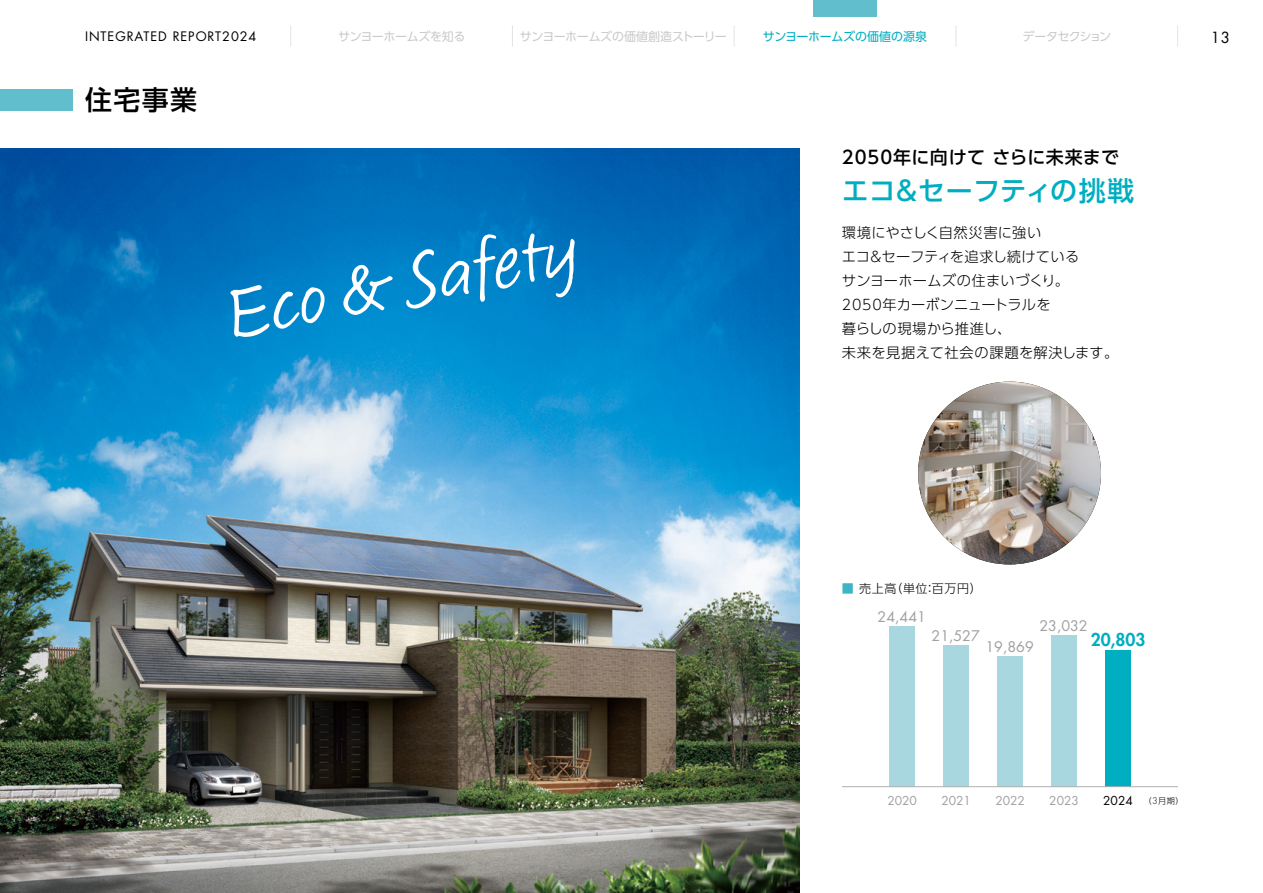
<style>
.page{position:relative;width:1263px;height:893px;background:#fff}
.page>*{position:absolute;margin:0;border:0;box-sizing:border-box;transform-origin:0 0}
.t1{font:500 27px "UD Shin Go Pro";letter-spacing:.005em;color:#00aec1}
.t2{font:500 27px "UD Shin Go Pro";color:#000}
.t3{font:500 18px "UD Shin Go Pro";letter-spacing:.025em;color:#000}
.t4{font:800 17.25px "Futura Std";color:#00aec1}
.t5{font:15px "Futura Std";color:#000}
.t6{font:300 14.25px/24px "UD Shin Go Pro";letter-spacing:.015em;color:#000}
.t7{font:14.25px "Futura Std";color:#9fa0a0}
.t8{font:12.75px "Futura Std";letter-spacing:.075em;color:#000}
.t9{font:12px "UD Shin Go Pro";letter-spacing:-.03em;color:#c9caca}
.t10{font:12px "Futura Std";color:#9fa0a0}
.t11{font:12px "UD Shin Go Pro";letter-spacing:-.02em;color:#00aec1}
.t12{font:300 12px "UD Shin Go Pro";letter-spacing:.05em;color:#000}
.t13{font:12px "UD Shin Go Pro";letter-spacing:-.08em;color:#c9caca}
.t14{font:12px "Futura Std";color:#000}
.t15{font:300 8.25px "UD Shin Go Pro";color:#000}
.s1{color:#3cb6c7}
.s2{font-family:"Futura Std";font-size:9px}
</style>
<div class="page">
<svg style="left:290px;top:26px;width:1px;height:21px"></svg>
<svg style="left:512px;top:26px;width:1px;height:21px"></svg>
<svg style="left:734px;top:26px;width:1px;height:21px"></svg>
<svg style="left:955px;top:26px;width:1px;height:21px"></svg>
<svg style="left:1177px;top:26px;width:1px;height:21px"></svg>
<div style="left:813px;top:0;width:64px;height:17px;background:#60becd"></div>
<img style="left:0;top:149px;width:799px;height:744px">
<div style="left:0;top:89px;width:72px;height:22px;background:#60becd"></div>
<img style="left:918px;top:382px;width:183px;height:182px;border-radius:91px">
<svg style="left:230px;top:233px;width:345px;height:104px"></svg>
<div style="left:1051px;top:635px;width:26px;height:152px;background:#a9d7e0"></div>
<div style="left:1105px;top:650px;width:26px;height:137px;background:#00aec1"></div>
<div style="left:997px;top:656px;width:26px;height:131px;background:#a9d7e0"></div>
<div style="left:943px;top:645px;width:26px;height:142px;background:#a9d7e0"></div>
<div style="left:889px;top:626px;width:26px;height:161px;background:#a9d7e0"></div>
<hr style="left:842px;top:786px;width:336px;height:1px;background:#b0b1b0">
<p class="t8" style="left:85px;top:28px;width:173px">INTEGRATED REPORT2024</p>
<p class="t9" style="left:338px;top:26px;width:129px">サンヨーホームズを知る</p>
<p class="t9" style="left:520px;top:26px;width:208px">サンヨーホームズの価値創造ストーリー</p>
<p class="t11" style="left:763px;top:26px;width:166px">サンヨーホームズの価値の源泉</p>
<p class="t13" style="left:1022px;top:26px;width:90px">データセクション</p>
<p class="t5" style="left:1211px;top:28px;width:21px">13</p>
<h1 class="t2" style="left:85px;top:78px;width:114px">住宅事業</h1>
<p class="t3" style="left:842px;top:143px;width:279px">2050年に向けて さらに未来まで</p>
<h1 class="t1" style="left:842px;top:169px;width:294px">エコ&amp;セーフティの挑戦</h1>
<p class="t6" style="left:842px;top:220px;width:278px">環境にやさしく自然災害に強い<br>エコ&amp;セーフティを追求し続けている<br>サンヨーホームズの住まいづくり。<br>2050年カーボンニュートラルを<br>暮らしの現場から推進し、<br>未来を見据えて社会の課題を解決します。</p>
<p class="t12" style="left:842px;top:579px;width:141px"><span class="s1">■</span> 売上高（単位：百万円）</p>
<p class="t7" style="left:878px;top:607px;width:50px">24,441</p>
<p class="t7" style="left:931px;top:626px;width:50px">21,527</p>
<p class="t7" style="left:1039px;top:616px;width:50px">23,032</p>
<p class="t4" style="left:1091px;top:628px;width:56px">20,803</p>
<p class="t7" style="left:985px;top:637px;width:50px">19,869</p>
<p class="t10" style="left:887px;top:793px;width:31px">2020</p>
<p class="t10" style="left:941px;top:793px;width:31px">2021</p>
<p class="t10" style="left:995px;top:793px;width:31px">2022</p>
<p class="t10" style="left:1049px;top:793px;width:31px">2023</p>
<p class="t14" style="left:1103px;top:793px;width:31px">2024</p>
<p class="t15" style="left:1143px;top:795px;width:42px">（<span class="s2">3</span>月期）</p>
</div>
